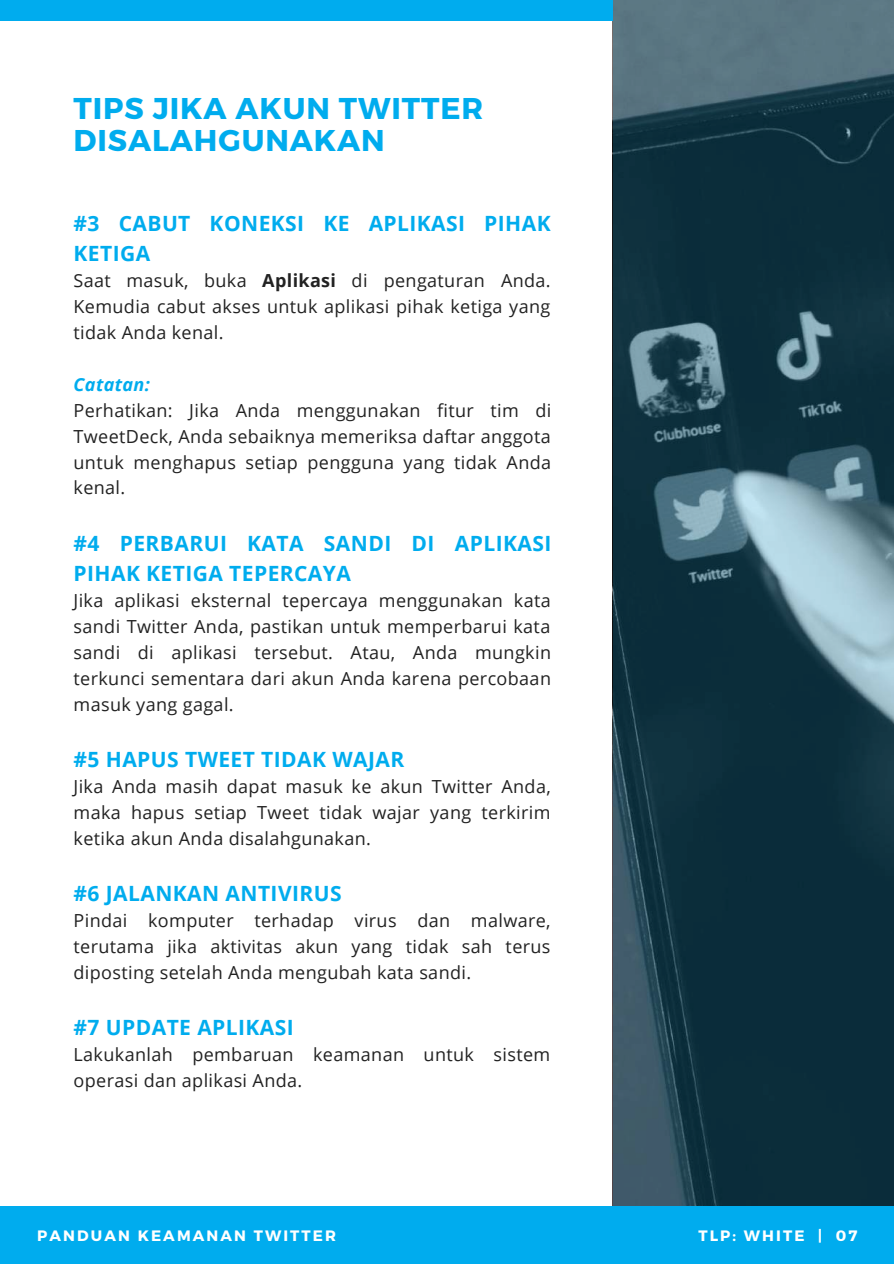
<style>
.page{position:relative;width:894px;height:1264px;background:#fff}
.page>*{position:absolute;margin:0;border:0;box-sizing:border-box;transform-origin:0 0}
.t1{font:700 30px/32.7px "Montserrat";letter-spacing:.03em;color:#00acee}
.t2{font:700 21px/30.5px "Open Sans";letter-spacing:.02em;color:#00acee}
.t3{font:18px/26px "Open Sans";letter-spacing:.02em;color:#222;text-align:justify}
.t4{font:italic 700 18px "Open Sans";letter-spacing:.02em;color:#00acee}
.t5{font:700 15px "Montserrat";letter-spacing:.14em;color:#fff}
.s1{font-weight:700}
</style>
<div class="page">
<svg style="left:612px;top:0;width:281px;height:1206px;fill:#0c2e3b"></svg>
<div style="left:0;top:1206px;width:893px;height:57px;background:#00acee"></div>
<div style="left:0;top:0;width:612px;height:20px;background:#00acee"></div>
<h1 class="t1" style="left:74px;top:90px;width:411px">TIPS JIKA AKUN TWITTER<br>DISALAHGUNAKAN</h1>
<p class="t2" style="left:74px;top:207px;width:478px">#3 CABUT KONEKSI KE APLIKASI PIHAK<br>KETIGA</p>
<p class="t3" style="left:74px;top:267px;width:478px">Saat masuk, buka <span class="s1">Aplikasi</span> di pengaturan Anda.<br>Kemudia cabut akses untuk aplikasi pihak ketiga yang tidak Anda kenal.</p>
<p class="t4" style="left:74px;top:371px;width:78px">Catatan:</p>
<p class="t3" style="left:74px;top:397px;width:479px">Perhatikan: Jika Anda menggunakan fitur tim di TweetDeck, Anda sebaiknya memeriksa daftar anggota untuk menghapus setiap pengguna yang tidak Anda kenal.</p>
<p class="t2" style="left:74px;top:527px;width:479px">#4 PERBARUI KATA SANDI DI APLIKASI<br>PIHAK KETIGA TEPERCAYA</p>
<p class="t3" style="left:74px;top:587px;width:479px">Jika aplikasi eksternal tepercaya menggunakan kata sandi Twitter Anda, pastikan untuk memperbarui kata sandi di aplikasi tersebut. Atau, Anda mungkin terkunci sementara dari akun Anda karena percobaan masuk yang gagal.</p>
<p class="t2" style="left:74px;top:743px;width:332px">#5 HAPUS TWEET TIDAK WAJAR</p>
<p class="t3" style="left:74px;top:773px;width:478px">Jika Anda masih dapat masuk ke akun Twitter Anda, maka hapus setiap Tweet tidak wajar yang terkirim ketika akun Anda disalahgunakan.</p>
<p class="t2" style="left:74px;top:877px;width:269px">#6 JALANKAN ANTIVIRUS</p>
<p class="t3" style="left:74px;top:907px;width:478px">Pindai komputer terhadap virus dan malware, terutama jika aktivitas akun yang tidak sah terus diposting setelah Anda mengubah kata sandi.</p>
<p class="t2" style="left:74px;top:1011px;width:222px">#7 UPDATE APLIKASI</p>
<p class="t3" style="left:74px;top:1041px;width:478px">Lakukanlah pembaruan keamanan untuk sistem operasi dan aplikasi Anda.</p>
<p class="t5" style="left:37px;top:1225px;width:300px">PANDUAN KEAMANAN TWITTER</p>
<p class="t5" style="left:698px;top:1225px;width:160px">TLP: WHITE | 07</p>
</div>
